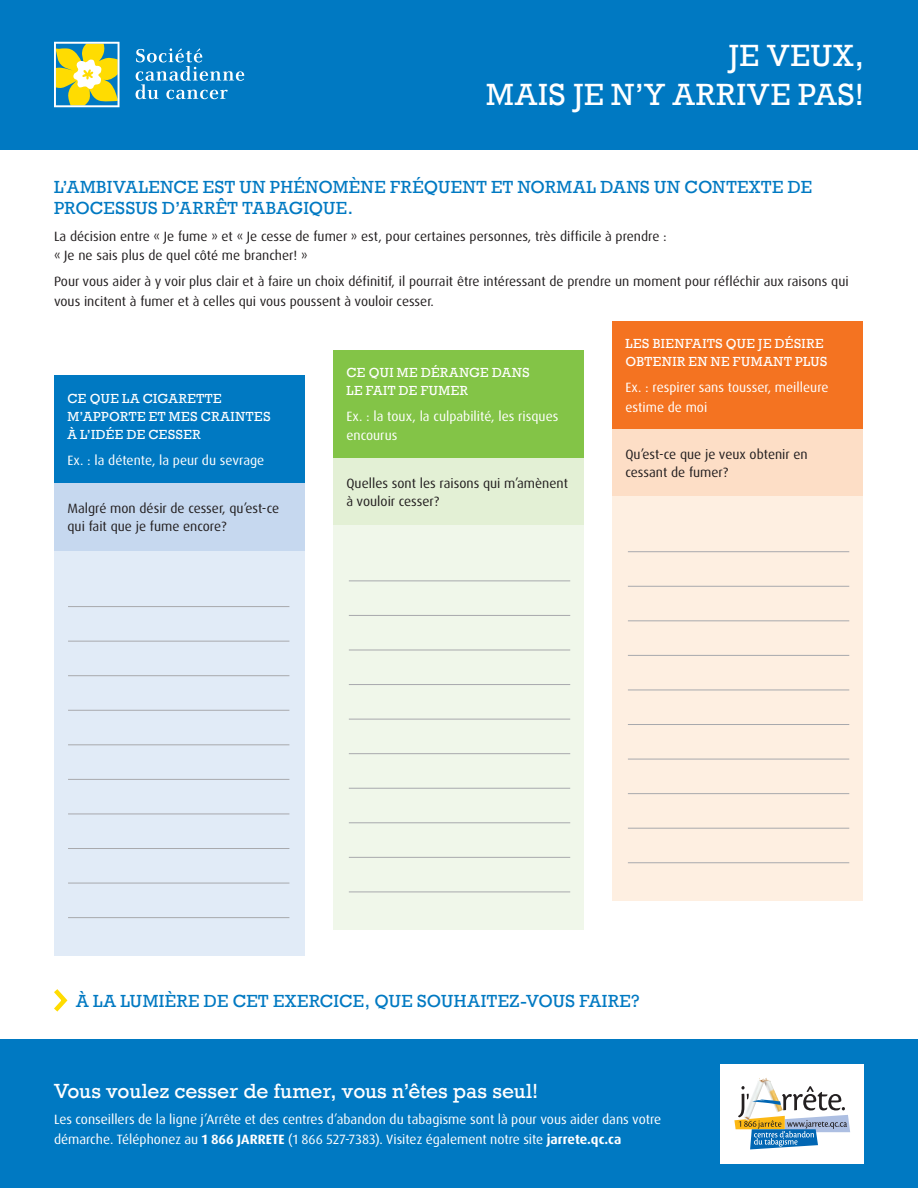
<style>
.page{position:relative;width:918px;height:1188px;background:#fff}
.page>*{position:absolute;margin:0;border:0;box-sizing:border-box;transform-origin:0 0}
.t1{font:31.5px/39px "Rockwell";letter-spacing:.035em;color:#fff;text-align:right}
.t2{font:21px "Rockwell";letter-spacing:.005em;color:#fff}
.t3{font:18px "Rockwell";letter-spacing:.02em;color:#0079c2}
.t4{font:13.5px/18px "Dax OT";color:#231f20}
.t5{font:13.5px/19.5px "Dax OT";color:#fff}
.t6{font:13.5px/18px "Rockwell";letter-spacing:.015em;color:#fff}
.s1{font-weight:700}
</style>
<div class="page">
<div style="left:0;top:0;width:918px;height:149px;background:#0079c2"></div>
<svg style="left:135px;top:48px;width:109px;height:51px"></svg>
<svg style="left:54px;top:42px;width:66px;height:65px"></svg>
<div style="left:0;top:1039px;width:918px;height:149px;background:#0079c2"></div>
<div style="left:721px;top:1064px;width:143px;height:99px;background:#fff"></div>
<img style="left:756px;top:1078px;width:16px;height:8px">
<svg style="left:734px;top:1086px;width:116px;height:63px"></svg>
<div style="left:54px;top:375px;width:250px;height:108px;background:#0079c2"></div>
<div style="left:54px;top:483px;width:250px;height:68px;background:#c6d8ef"></div>
<div style="left:54px;top:551px;width:250px;height:405px;background:#e1ebf7"></div>
<div style="left:333px;top:350px;width:251px;height:108px;background:#83c447"></div>
<div style="left:333px;top:458px;width:251px;height:67px;background:#e3f0d5"></div>
<div style="left:333px;top:525px;width:251px;height:405px;background:#f0f7ea"></div>
<div style="left:612px;top:321px;width:250px;height:108px;background:#f47321"></div>
<div style="left:612px;top:429px;width:250px;height:67px;background:#fddec6"></div>
<div style="left:612px;top:496px;width:250px;height:406px;background:#feefe1"></div>
<hr style="left:68px;top:606px;width:221px;height:1px;background:#a8a9ad">
<hr style="left:349px;top:580px;width:221px;height:1px;background:#a8a9ad">
<hr style="left:68px;top:641px;width:221px;height:1px;background:#a8a9ad">
<hr style="left:349px;top:615px;width:221px;height:1px;background:#a8a9ad">
<hr style="left:628px;top:551px;width:221px;height:1px;background:#a8a9ad">
<hr style="left:68px;top:675px;width:221px;height:1px;background:#a8a9ad">
<hr style="left:349px;top:650px;width:221px;height:1px;background:#a8a9ad">
<hr style="left:628px;top:586px;width:221px;height:1px;background:#a8a9ad">
<hr style="left:68px;top:710px;width:221px;height:1px;background:#a8a9ad">
<hr style="left:349px;top:684px;width:221px;height:1px;background:#a8a9ad">
<hr style="left:628px;top:620px;width:221px;height:1px;background:#a8a9ad">
<hr style="left:68px;top:744px;width:221px;height:1px;background:#a8a9ad">
<hr style="left:349px;top:719px;width:221px;height:1px;background:#a8a9ad">
<hr style="left:628px;top:655px;width:221px;height:1px;background:#a8a9ad">
<hr style="left:68px;top:779px;width:221px;height:1px;background:#a8a9ad">
<hr style="left:349px;top:753px;width:221px;height:1px;background:#a8a9ad">
<hr style="left:628px;top:690px;width:221px;height:1px;background:#a8a9ad">
<hr style="left:68px;top:814px;width:221px;height:1px;background:#a8a9ad">
<hr style="left:349px;top:788px;width:221px;height:1px;background:#a8a9ad">
<hr style="left:628px;top:724px;width:221px;height:1px;background:#a8a9ad">
<hr style="left:68px;top:848px;width:221px;height:1px;background:#a8a9ad">
<hr style="left:349px;top:822px;width:221px;height:1px;background:#a8a9ad">
<hr style="left:628px;top:759px;width:221px;height:1px;background:#a8a9ad">
<hr style="left:68px;top:883px;width:221px;height:1px;background:#a8a9ad">
<hr style="left:349px;top:857px;width:221px;height:1px;background:#a8a9ad">
<hr style="left:628px;top:793px;width:221px;height:1px;background:#a8a9ad">
<hr style="left:68px;top:917px;width:221px;height:1px;background:#a8a9ad">
<hr style="left:349px;top:892px;width:221px;height:1px;background:#a8a9ad">
<hr style="left:628px;top:828px;width:221px;height:1px;background:#a8a9ad">
<hr style="left:628px;top:862px;width:221px;height:1px;background:#a8a9ad">
<svg style="left:54px;top:989px;width:14px;height:23px"></svg>
<h1 class="t1" style="left:486px;top:36px;width:379px">JE VEUX,<br>MAIS JE N’Y ARRIVE PAS!</h1>
<h3 class="t3" style="left:54px;top:177px;width:65px">L’AMBIVALEN</h3>
<h3 class="t3" style="left:173px;top:177px;width:279px">CE EST UN PHÉNOMÈNE FRÉQUEN</h3>
<h3 class="t3" style="left:476px;top:177px;width:83px">T ET NORMAL</h3>
<h3 class="t3" style="left:600px;top:177px;width:26px">DANS</h3>
<h3 class="t3" style="left:654px;top:177px;width:158px">UN CONTEXTE DE</h3>
<h3 class="t3" style="left:54px;top:198px;width:62px">PROCESSUS</h3>
<h3 class="t3" style="left:162px;top:198px;width:31px">D’ARR</h3>
<h3 class="t3" style="left:216px;top:198px;width:139px">ÊT TABAGIQUE .</h3>
<p class="t4" style="left:54px;top:226px;width:614px;line-height:19.5px">La décision entre « Je fume » et « Je cesse de fumer » est, pour certaines personnes, très difficile à prendre : « Je ne sais plus de quel côté me brancher! »</p>
<p class="t4" style="left:54px;top:272px;width:796px;line-height:19.5px">Pour vous aider à y voir plus clair et à faire un choix définitif, il pourrait être intéressant de prendre un moment pour réfléchir aux raisons qui vous incitent à fumer et à celles qui vous poussent à vouloir cesser.</p>
<p class="t6" style="left:68px;top:389px;width:112px">CE QUE LA CIGARE</p>
<p class="t6" style="left:197px;top:389px;width:26px">TTE</p>
<p class="t6" style="left:67px;top:407px;width:26px">M’APP</p>
<p class="t6" style="left:109px;top:407px;width:70px">ORTE ET MES</p>
<p class="t6" style="left:201px;top:407px;width:20px">CRAIN</p>
<p class="t6" style="left:246px;top:407px;width:18px">TES</p>
<p class="t6" style="left:67px;top:425px;width:101px">À L’IDÉE DE CESSER</p>
<p class="t5" style="left:67px;top:451px;width:198px">Ex. : la détente, la peur du sevrage</p>
<p class="t4" style="left:67px;top:500px;width:213px">Malgré mon désir de cesser, qu’est-ce qui fait que je fume encore?</p>
<p class="t6" style="left:346px;top:363px;width:105px">CE QUI ME DÉRAN</p>
<p class="t6" style="left:469px;top:363px;width:43px">GE DANS</p>
<p class="t6" style="left:346px;top:381px;width:94px">LE FAIT DE FUMER</p>
<p class="t5" style="left:346px;top:407px;width:213px">Ex. : la toux, la culpabilité, les risques encourus</p>
<p class="t4" style="left:346px;top:474px;width:223px">Quelles sont les raisons qui m’amènent à vouloir cesser?</p>
<p class="t6" style="left:626px;top:334px;width:177px;text-indent:27px">BIENFAITS QUE JE DÉSIRE<br>OBTENIR</p>
<p class="t6" style="left:626px;top:334px;width:9px">LES</p>
<p class="t6" style="left:689px;top:352px;width:64px">EN NE FUMAN</p>
<p class="t6" style="left:784px;top:352px;width:20px">T PLUS</p>
<p class="t5" style="left:626px;top:378px;width:205px">Ex. : respirer sans tousser, meilleure estime de moi</p>
<p class="t4" style="left:626px;top:445px;width:184px">Qu’est-ce que je veux obtenir en cessant de fumer?</p>
<h3 class="t3" style="left:76px;top:990px;width:57px">ÀLA LUMI</h3>
<h3 class="t3" style="left:165px;top:990px;width:121px">ÈRE DE CET EXER</h3>
<h3 class="t3" style="left:320px;top:990px;width:281px">CICE, QUE SOUHAITEZ-VOUS FAIRE</h3>
<h3 class="t3" style="left:631px;top:990px;width:10px">?</h3>
<h2 class="t2" style="left:54px;top:1079px;width:486px">VOUS VOULEZ CESSER DE FUMER, VOUS N’ÊTES PAS SEUL!</h2>
<p class="t5" style="left:54px;top:1110px;width:609px">Les conseillers de la ligne j’Arrête et des centres d’abandon du tabagisme sont là pour vous aider dans votre démarche. Téléphonez au <span class="s1">1 866 JARRETE</span> (1 866 527-7383). Visitez également notre site <span class="s1">jarrete.qc.ca</span></p>
</div>
